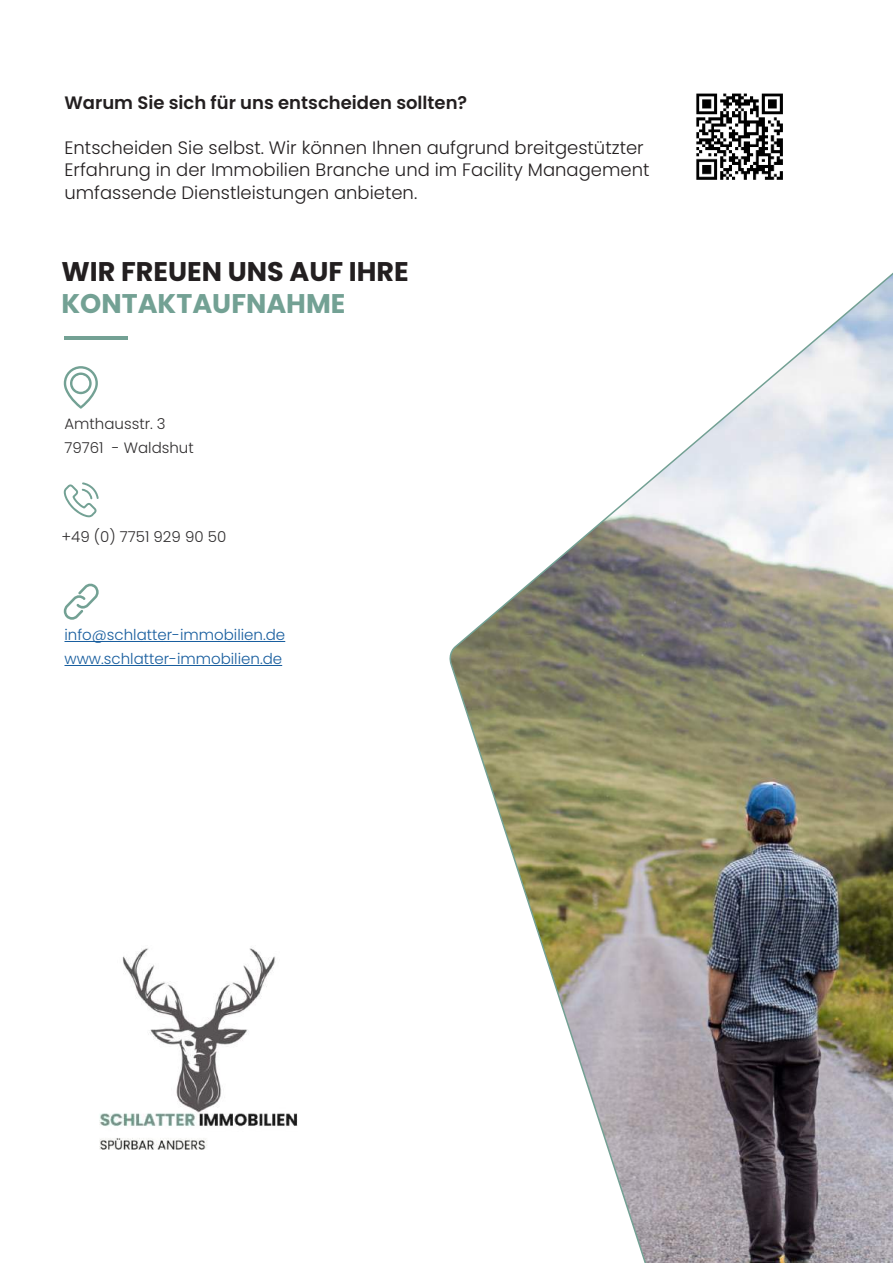
<style>
.page{position:relative;width:893px;height:1263px;background:#fff}
.page>*{position:absolute;margin:0;border:0;box-sizing:border-box;transform-origin:0 0}
.t1{font:700 27px "Poppins";color:#231f20}
.t2{font:700 27px "Poppins";color:#73a194}
.t3{font:300 18px/22.5px "Poppins";color:#231f20}
.t4{font:600 18px "Poppins";color:#231f20}
.t5{font:300 15px/24px "Poppins";color:#175d9e}
.t6{font:300 15px/24px "Poppins";color:#312f30}
</style>
<div class="page">
<img style="left:449px;top:272px;width:444px;height:991px">
<hr style="left:64px;top:336px;width:64px;height:3px;background:#73a194">
<hr style="left:64px;top:641px;width:221px;height:1px;background:#175d9e">
<hr style="left:64px;top:665px;width:218px;height:1px;background:#175d9e">
<svg style="left:64px;top:482px;width:35px;height:35px"></svg>
<svg style="left:64px;top:366px;width:34px;height:43px"></svg>
<svg style="left:64px;top:583px;width:35px;height:37px"></svg>
<img style="left:696px;top:93px;width:87px;height:87px">
<img style="left:99px;top:948px;width:199px;height:202px">
<p class="t4" style="left:64px;top:92px;width:404px">Warum Sie sich für uns entscheiden sollten?</p>
<p class="t3" style="left:64px;top:136px;width:586px">Entscheiden Sie selbst. Wir können Ihnen aufgrund breitgestützter<br>Erfahrung in der Immobilien Branche und im Facility Management umfassende Dienstleistungen anbieten.</p>
<h1 class="t1" style="left:61px;top:255px;width:349px">WIR FREUEN UNS AUF IHRE</h1>
<h1 class="t2" style="left:61px;top:288px;width:286px">KONTAKTAUFNAHME</h1>
<p class="t6" style="left:64px;top:412px;width:131px">Amthausstr. 3<br>79761 - Waldshut</p>
<p class="t6" style="left:61px;top:525px;width:166px">+49 (0) 7751 929 90 50</p>
<p class="t5" style="left:64px;top:623px;width:222px">info@schlatter-immobilien.de www.schlatter-immobilien.de</p>
</div>
